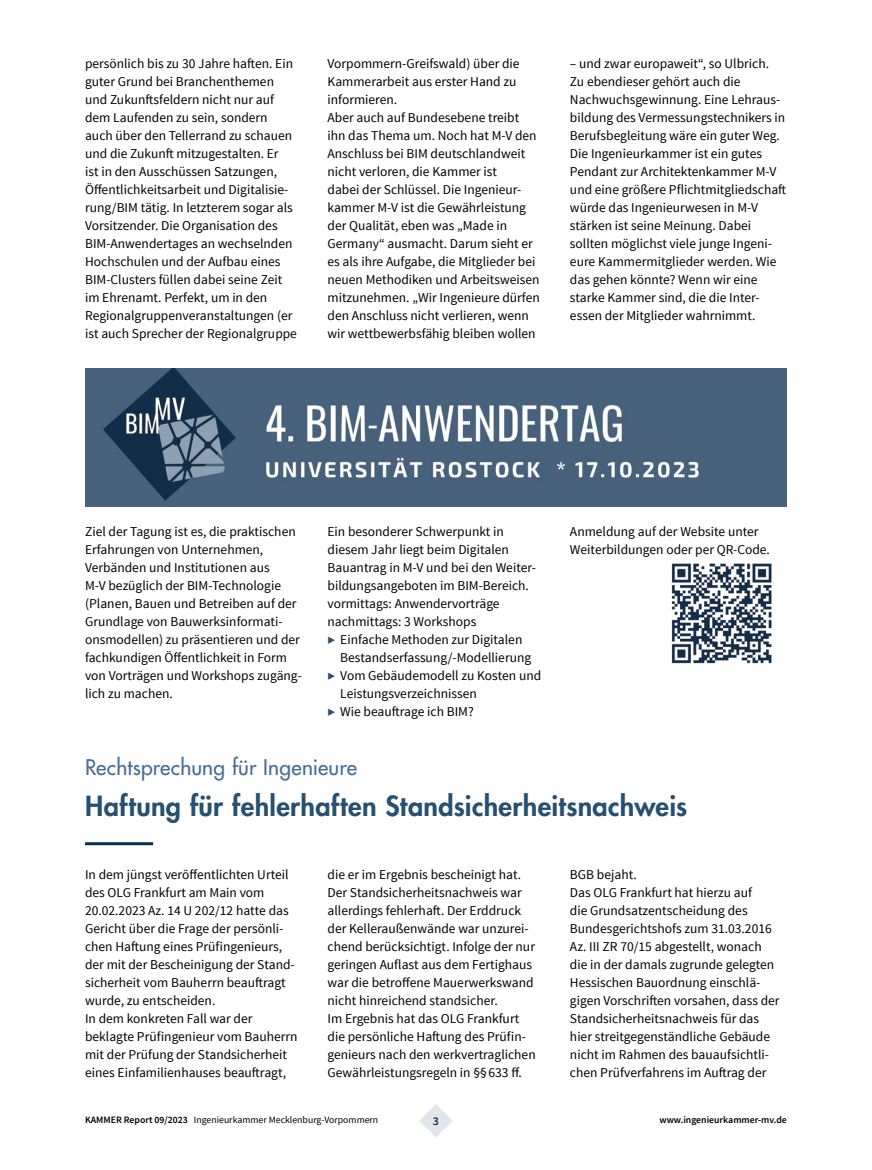
<style>
.page{position:relative;width:872px;height:1170px;background:#fff}
.page>*{position:absolute;margin:0;border:0;box-sizing:border-box;transform-origin:0 0}
.Überschrift_1{font:800 27px "Futura Std";letter-spacing:.015em;color:#255072}
.Überschrift_2{font:500 21px "Futura Std";letter-spacing:.005em;color:#476d96}
.Absatz{font:13.5px/18px "Source Sans Pro";color:#000}
.t1{font:600 12px "Source Sans Pro";color:#04314e}
.t2{font:9.75px "Source Sans Pro";color:#000}
.t3{font:600 9.75px "Source Sans Pro";color:#000}
.s1{color:#255072}
.s2{font-weight:600}
</style>
<div class="page">
<svg style="left:419px;top:1104px;width:34px;height:33px"></svg>
<img style="left:85px;top:368px;width:702px;height:138px">
<img style="left:671px;top:563px;width:101px;height:101px">
<hr style="left:85px;top:842px;width:68px;height:3px;background:#04314e">
<p class="Absatz" style="left:85px;top:55px;width:213px">persönlich bis zu 30 Jahre haften. Ein guter Grund bei Branchenthemen und Zukunftsfeldern nicht nur auf dem Laufenden zu sein, sondern auch über den Tellerrand zu schauen und die Zukunft mitzugestalten. Er<br>ist in den Ausschüssen Satzungen, Öffentlichkeitsarbeit und Digitalisie&shy;rung/BIM tätig. In letzterem sogar als Vorsitzender. Die Organisation des BIM-Anwendertages an wechselnden Hochschulen und der Aufbau eines BIM-Clusters füllen dabei seine Zeit im Ehrenamt. Perfekt, um in den Regionalgruppenveranstaltungen (er ist auch Sprecher der Regionalgruppe</p>
<p class="Absatz" style="left:327px;top:55px;width:194px">Vorpommern-Greifswald) über die<br>Kammerarbeit aus erster Hand zu informieren.</p>
<p class="Absatz" style="left:327px;top:109px;width:214px">Aber auch auf Bundesebene treibt ihn das Thema um. Noch hat M-V den Anschluss bei BIM deutschlandweit nicht verloren, die Kammer ist<br>dabei der Schlüssel. Die Ingenieur&shy;kammer M-V ist die Gewährleistung der Qualität, eben was „Made in Germany“ ausmacht. Darum sieht er es als ihre Aufgabe, die Mitglieder bei neuen Methodiken und Arbeitsweisen mitzunehmen. „Wir Ingenieure dürfen den Anschluss nicht verlieren, wenn wir wettbewerbsfähig bleiben wollen</p>
<p class="Absatz" style="left:570px;top:55px;width:218px">– und zwar europaweit“, so Ulbrich.<br>Zu ebendieser gehört auch die Nachwuchsgewinnung. Eine Lehraus&shy;bildung des Vermessungstechnikers in Berufsbegleitung wäre ein guter Weg.<br>Die Ingenieurkammer ist ein gutes Pendant zur Architektenkammer M-V und eine größere Pflichtmitgliedschaft würde das Ingenieurwesen in M-V stärken ist seine Meinung. Dabei sollten möglichst viele junge Ingeni&shy;eure Kammermitglieder werden. Wie das gehen könnte? Wenn wir eine starke Kammer sind, die die Inter&shy;essen der Mitglieder wahrnimmt.</p>
<p class="Absatz" style="left:85px;top:523px;width:218px">Ziel der Tagung ist es, die praktischen Erfahrungen von Unternehmen, Verbänden und Institutionen aus<br>M-V bezüglich der BIM-Technologie (Planen, Bauen und Betreiben auf der Grundlage von Bauwerksinformati&shy;onsmodellen) zu präsentieren und der fachkundigen Öffentlichkeit in Form von Vorträgen und Workshops zugäng&shy;lich zu machen.</p>
<p class="Absatz" style="left:327px;top:523px;width:210px">Ein besonderer Schwerpunkt in diesem Jahr liegt beim Digitalen Bauantrag in M-V und bei den Weiter&shy;bildungsangeboten im BIM-Bereich.</p>
<p class="Absatz" style="left:327px;top:595px;width:174px">vormittags: Anwendervorträge</p>
<p class="Absatz" style="left:327px;top:613px;width:150px">nachmittags: 3 Workshops</p>
<p class="Absatz" style="left:340px;top:631px;width:192px;text-indent:-13px"><span class="s1">▶</span> Einfache Methoden zur Digitalen<br>Bestandserfassung/-Modellierung</p>
<p class="Absatz" style="left:340px;top:667px;width:202px;text-indent:-13px"><span class="s1">▶</span> Vom Gebäudemodell zu Kosten und<br>Leistungsverzeichnissen</p>
<p class="Absatz" style="left:327px;top:703px;width:148px"><span class="s1">▶</span> Wie beauftrage ich BIM?</p>
<p class="Absatz" style="left:570px;top:523px;width:201px">Anmeldung auf der Website unter<br>Weiterbildungen oder per QR-Code.</p>
<p class="Überschrift_2" style="left:85px;top:754px;width:273px">Rechtsprechung für Ingenieure</p>
<p class="Überschrift_1" style="left:85px;top:788px;width:604px">Haftung für fehlerhaften Standsicherheitsnachweis</p>
<p class="Absatz" style="left:85px;top:865px;width:211px">In dem jüngst veröffentlichten Urteil des OLG Frankfurt am Main vom 20.02.2023 Az. 14 U 202/12 hatte das Gericht über die Frage der persönli&shy;chen Haftung eines Prüfingenieurs, der mit der Bescheinigung der Stand&shy;sicherheit vom Bauherrn beauftragt wurde, zu entscheiden.</p>
<p class="Absatz" style="left:85px;top:1009px;width:214px">In dem konkreten Fall war der beklagte Prüfingenieur vom Bauherrn mit der Prüfung der Standsicherheit eines Einfamilienhauses beauftragt,</p>
<p class="Absatz" style="left:327px;top:865px;width:209px">die er im Ergebnis bescheinigt hat.<br>Der Standsicherheitsnachweis war allerdings fehlerhaft. Der Erddruck der Kelleraußenwände war unzurei&shy;chend berücksichtigt. Infolge der nur geringen Auflast aus dem Fertighaus war die betroffene Mauerwerkswand nicht hinreichend standsicher.</p>
<p class="Absatz" style="left:327px;top:1009px;width:210px">Im Ergebnis hat das OLG Frankfurt die persönliche Haftung des Prüfin&shy;genieurs nach den werkvertraglichen Gewährleistungsregeln in §§ 633 ff.</p>
<p class="Absatz" style="left:570px;top:865px;width:68px">BGB bejaht.</p>
<p class="Absatz" style="left:570px;top:883px;width:211px">Das OLG Frankfurt hat hierzu auf<br>die Grundsatzentscheidung des Bundesgerichtshofs zum 31.03.2016<br>Az. III ZR 70/15 abgestellt, wonach die in der damals zugrunde gelegten Hessischen Bauordnung einschlä&shy;gigen Vorschriften vorsahen, dass der Standsicherheitsnachweis für das hier streitgegenständliche Gebäude nicht im Rahmen des bauaufsichtli&shy;chen Prüfverfahrens im Auftrag der</p>
<p class="t2" style="left:85px;top:1113px;width:295px"><span class="s2">KAMMER Report 09/2023</span> Ingenieurkammer Mecklenburg-Vorpommern</p>
<p class="t1" style="left:433px;top:1112px;width:8px">3</p>
<p class="t3" style="left:659px;top:1113px;width:129px">www.ingenieurkammer-mv.de</p>
</div>
